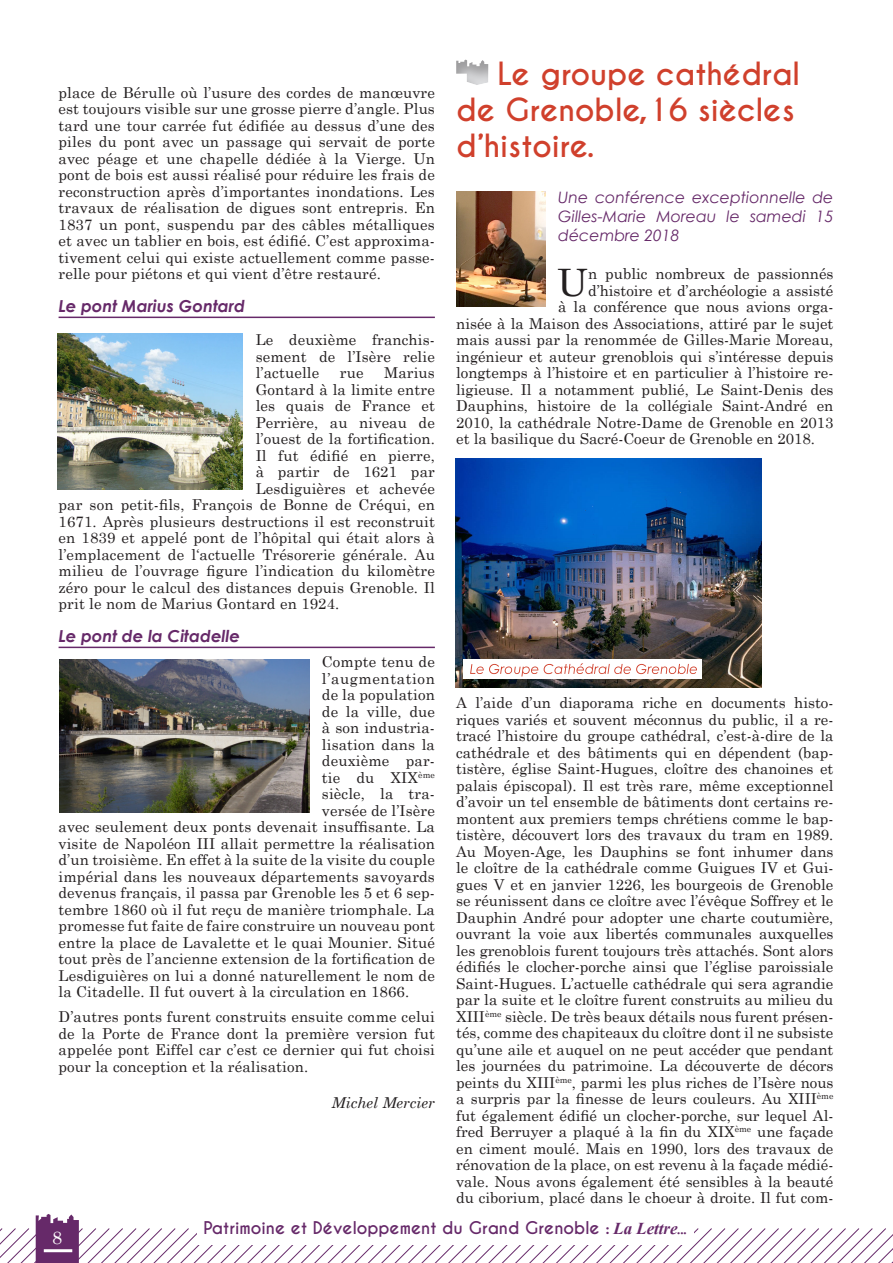
<style>
.page{position:relative;width:893px;height:1263px;background:#fff}
.page>*{position:absolute;margin:0;border:0;box-sizing:border-box;transform-origin:0 0}
.Texte_Standard{font:37.8px "Century Schoolbook";color:#231f20}
.Texte_Standard-2{font:700 30px/36px "Caviar Dreams";color:#d0402c}
.t1{font:18px "Century Schoolbook";color:#fff}
.t2{font:700 16.5px "Caviar Dreams";color:#662969}
.Sous-Titres{font:italic 700 16.5px "Century Gothic";color:#662969}
.Chapeau{font:italic 15.75px/18.9px "Century Gothic";color:#662969;text-align:justify}
.Texte_Standard-3{font:15px/16.5px "Century Schoolbook";letter-spacing:.01em;color:#231f20;text-align:justify}
.Texte_Standard-4{font:15px "Century Schoolbook";letter-spacing:.04em;color:#231f20}
.Texte_Standard-5{font:italic 15px "Century Schoolbook";color:#231f20}
.s1{font-family:"Vijaya";font-size:21px}
.s2{font-family:"Vijaya"}
</style>
<div class="page">
<svg style="left:0;top:1214px;width:893px;height:49px"></svg>
<div style="left:444px;top:54px;width:45px;height:33px;background:#231f20;opacity:.33"></div>
<img style="left:456px;top:191px;width:89px;height:115px">
<img style="left:455px;top:458px;width:306px;height:229px">
<hr style="left:59px;top:317px;width:376px;height:1px;background:#662969">
<hr style="left:59px;top:647px;width:376px;height:1px;background:#662969">
<img style="left:57px;top:334px;width:186px;height:156px">
<img style="left:60px;top:660px;width:249px;height:153px">
<div style="left:463px;top:660px;width:239px;height:19px;background:#fff"></div>
<svg style="left:470px;top:663px;width:227px;height:13px"></svg>
<p class="Texte_Standard-3" style="left:59px;top:83px;width:378px">place de Bérulle où l’usure des cordes de manœuvre est toujours visible sur une grosse pierre d’angle. Plus tard une tour carrée fut édifiée au dessus d’une des piles du pont avec un passage qui servait de porte avec péage et une chapelle dédiée à la Vierge. Un pont de bois est aussi réalisé pour réduire les frais de reconstruction après d’importantes inondations. Les travaux de réalisation de digues sont entrepris. En 1837 un pont, suspendu par des câbles métalliques et avec un tablier en bois, est édifié. C’est approxima&shy;tivement celui qui existe actuellement comme passe&shy;relle pour piétons et qui vient d’être restauré.</p>
<p class="Sous-Titres" style="left:59px;top:294px;width:188px">Le pont Marius Gontard</p>
<p class="Texte_Standard-3" style="left:256px;top:330px;width:181px">Le deuxième franchis&shy;sement de l’Isère relie l’actuelle</p>
<p class="Texte_Standard-3" style="left:340px;top:363px;width:25px">rue</p>
<p class="Texte_Standard-3" style="left:384px;top:363px;width:52px">Marius</p>
<p class="Texte_Standard-3" style="left:256px;top:380px;width:181px">Gontard à la limite entre</p>
<p class="Texte_Standard-3" style="left:256px;top:396px;width:181px">les quais de France et</p>
<p class="Texte_Standard-3" style="left:256px;top:413px;width:181px">Perrière, au niveau de</p>
<p class="Texte_Standard-3" style="left:256px;top:429px;width:181px">l’ouest de la fortification.</p>
<p class="Texte_Standard-3" style="left:256px;top:446px;width:181px">Il fut édifié en pierre,</p>
<p class="Texte_Standard-3" style="left:256px;top:462px;width:181px">à partir de 1621 par</p>
<p class="Texte_Standard-3" style="left:256px;top:479px;width:181px">Lesdiguières et achevée</p>
<p class="Texte_Standard-3" style="left:59px;top:495px;width:378px">par son petit-fils, François de Bonne de Créqui, en</p>
<p class="Texte_Standard-3" style="left:59px;top:512px;width:378px">1671. Après plusieurs destructions il est reconstruit</p>
<p class="Texte_Standard-3" style="left:59px;top:528px;width:378px">en 1839 et appelé pont de l’hôpital qui était alors à</p>
<p class="Texte_Standard-3" style="left:59px;top:545px;width:378px">l’emplacement de l‘actuelle Trésorerie générale. Au</p>
<p class="Texte_Standard-3" style="left:59px;top:561px;width:378px">milieu de l’ouvrage figure l’indication du kilomètre</p>
<p class="Texte_Standard-3" style="left:59px;top:578px;width:378px">zéro pour le calcul des distances depuis Grenoble. Il</p>
<p class="Texte_Standard-3" style="left:59px;top:594px;width:282px">prit le nom de Marius Gontard en 1924.</p>
<p class="Sous-Titres" style="left:59px;top:624px;width:183px">Le pont de la Citadelle</p>
<p class="Texte_Standard-3" style="left:322px;top:652px;width:114px">Compte tenu de</p>
<p class="Texte_Standard-4" style="left:322px;top:666px;width:114px">l’augmentation</p>
<p class="Texte_Standard-3" style="left:322px;top:685px;width:114px">de la population</p>
<p class="Texte_Standard-3" style="left:322px;top:702px;width:114px">de la ville, due</p>
<p class="Texte_Standard-3" style="left:322px;top:718px;width:114px">à son industria-</p>
<p class="Texte_Standard-3" style="left:322px;top:735px;width:114px">lisation dans la</p>
<p class="Texte_Standard-3" style="left:322px;top:751px;width:114px">deuxième par-</p>
<p class="Texte_Standard-3" style="left:322px;top:768px;width:114px">tie du XIX<sup>ème</sup></p>
<p class="Texte_Standard-3" style="left:322px;top:784px;width:114px">siècle, la tra-</p>
<p class="Texte_Standard-3" style="left:322px;top:801px;width:114px">versée de l’Isère</p>
<p class="Texte_Standard-3" style="left:59px;top:817px;width:378px">avec seulement deux ponts devenait insuffisante. La</p>
<p class="Texte_Standard-3" style="left:59px;top:834px;width:378px">visite de Napoléon III allait permettre la réalisation</p>
<p class="Texte_Standard-3" style="left:59px;top:850px;width:378px">d’un troisième. En effet à la suite de la visite du couple</p>
<p class="Texte_Standard-3" style="left:59px;top:867px;width:378px">impérial dans les nouveaux départements savoyards</p>
<p class="Texte_Standard-3" style="left:59px;top:883px;width:378px">devenus français, il passa par Grenoble les 5 et 6 sep-</p>
<p class="Texte_Standard-3" style="left:59px;top:900px;width:378px">tembre 1860 où il fut reçu de manière triomphale. La</p>
<p class="Texte_Standard-3" style="left:59px;top:916px;width:378px">promesse fut faite de faire construire un nouveau pont</p>
<p class="Texte_Standard-3" style="left:59px;top:933px;width:378px">entre la place de Lavalette et le quai Mounier. Situé</p>
<p class="Texte_Standard-3" style="left:59px;top:949px;width:378px">tout près de l’ancienne extension de la fortification de</p>
<p class="Texte_Standard-3" style="left:59px;top:966px;width:378px">Lesdiguières on lui a donné naturellement le nom de</p>
<p class="Texte_Standard-3" style="left:59px;top:982px;width:352px">la Citadelle. Il fut ouvert à la circulation en 1866.</p>
<p class="Texte_Standard-3" style="left:59px;top:1007px;width:378px">D’autres ponts furent construits ensuite comme celui de la Porte de France dont la première version fut appelée pont Eiffel car c’est ce dernier qui fut choisi pour la conception et la réalisation.</p>
<p class="Texte_Standard-5" style="left:332px;top:1091px;width:105px">Michel Mercier</p>
<p class="Texte_Standard-2" style="left:456px;top:57px;width:345px;text-indent:41px">Le groupe cathédral de Grenoble,16 siècles d’histoire.</p>
<p class="Chapeau" style="left:558px;top:188px;width:277px">Une conférence exceptionnelle de Gilles-Marie Moreau le samedi 15 décembre 2018</p>
<p class="Texte_Standard" style="left:557px;top:250px;width:32px">U</p>
<p class="Texte_Standard-3" style="left:588px;top:264px;width:247px">n public nombreux de passionnés</p>
<p class="Texte_Standard-3" style="left:588px;top:281px;width:247px">d’histoire et d’archéologie a assisté</p>
<p class="Texte_Standard-3" style="left:558px;top:297px;width:277px">à la conférence que nous avions orga-</p>
<p class="Texte_Standard-3" style="left:456px;top:314px;width:379px">nisée à la Maison des Associations, attiré par le sujet</p>
<p class="Texte_Standard-3" style="left:456px;top:330px;width:379px">mais aussi par la renommée de Gilles-Marie Moreau,</p>
<p class="Texte_Standard-3" style="left:456px;top:347px;width:379px">ingénieur et auteur grenoblois qui s’intéresse depuis</p>
<p class="Texte_Standard-3" style="left:456px;top:363px;width:379px">longtemps à l’histoire et en particulier à l’histoire re-</p>
<p class="Texte_Standard-3" style="left:456px;top:380px;width:379px">ligieuse. Il a notamment publié, Le Saint-Denis des</p>
<p class="Texte_Standard-3" style="left:456px;top:396px;width:379px">Dauphins, histoire de la collégiale Saint-André en</p>
<p class="Texte_Standard-3" style="left:456px;top:413px;width:379px">2010, la cathédrale Notre-Dame de Grenoble en 2013</p>
<p class="Texte_Standard-3" style="left:456px;top:429px;width:360px">et la basilique du Sacré-Coeur de Grenoble en 2018.</p>
<p class="Texte_Standard-3" style="left:456px;top:693px;width:379px">A l’aide d’un diaporama riche en documents histo&shy;riques variés et souvent méconnus du public, il a re&shy;tracé l’histoire du groupe cathédral, c’est-à-dire de la cathédrale et des bâtiments qui en dépendent (bap&shy;tistère, église Saint-Hugues, cloître des chanoines et palais épiscopal). Il est très rare, même exceptionnel d’avoir un tel ensemble de bâtiments dont certains re&shy;montent aux premiers temps chrétiens comme le bap&shy;tistère, découvert lors des travaux du tram en 1989.<br>Au Moyen-Age, les Dauphins se font inhumer dans le cloître de la cathédrale comme Guigues IV et Gui&shy;gues V et en janvier 1226, les bourgeois de Grenoble se réunissent dans ce cloître avec l’évêque Soffrey et le Dauphin André pour adopter une charte coutumière, ouvrant la voie aux libertés communales auxquelles les grenoblois furent toujours très attachés. Sont alors édifiés le clocher-porche ainsi que l’église paroissiale Saint-Hugues. L’actuelle cathédrale qui sera agrandie par la suite et le cloître furent construits au milieu du XIII<sup>ème</sup> siècle. De très beaux détails nous furent présen&shy;tés, comme des chapiteaux du cloître dont il ne subsiste qu’une aile et auquel on ne peut accéder que pendant les journées du patrimoine. La découverte de décors peints du XIII<sup>ème</sup>, parmi les plus riches de l’Isère nous a surpris par la finesse de leurs couleurs. Au XIII<sup>ème </sup>fut également édifié un clocher-porche, sur lequel Al&shy;fred Berruyer a plaqué à la fin du XIX<sup>ème</sup> une façade en ciment moulé. Mais en 1990, lors des travaux de rénovation de la place, on est revenu à la façade médié&shy;vale. Nous avons également été sensibles à la beauté du ciborium, placé dans le choeur à droite. Il fut com-</p>
<p class="t1" style="left:52px;top:1222px;width:12px">8</p>
<p class="t2" style="left:203px;top:1218px;width:486px">Patrimoine et Développement du Grand Grenoble : <span class="s1">La Lettre</span><span class="s2">...</span></p>
</div>
